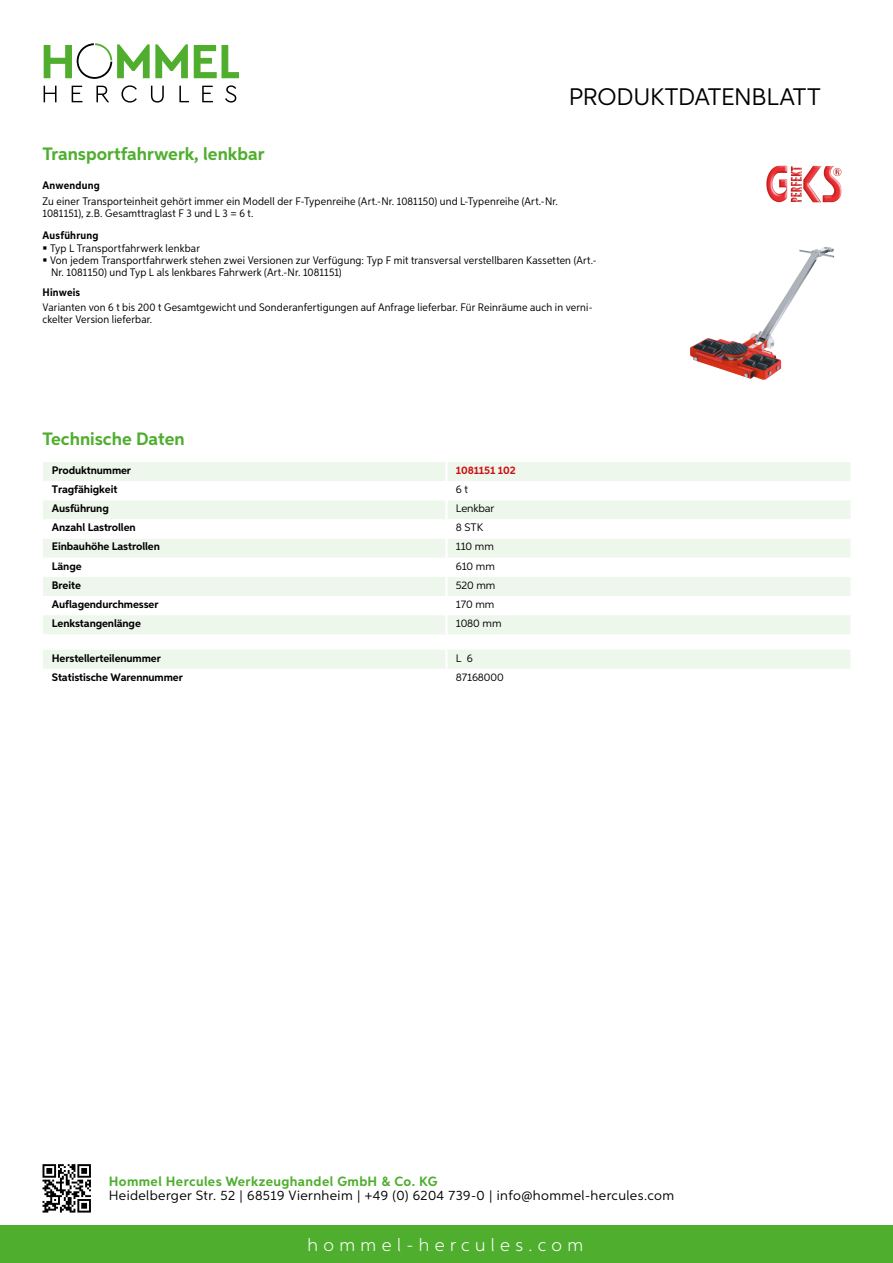
<style>
.page{position:relative;width:893px;height:1263px;background:#fff}
.page>*{position:absolute;margin:0;border:0;box-sizing:border-box;transform-origin:0 0}
.t1{font:24px "Aspira";letter-spacing:-.01em;color:#000}
.t2{font:700 18px "Aspira";color:#50ae2f}
.t3{font:300 18px "Aspira";letter-spacing:.3em;color:#fff}
.t4{font:13.5px "Aspira";letter-spacing:.03em;color:#000}
.t5{font:700 13.5px "Aspira";letter-spacing:.03em;color:#50ae2f}
.t6{font:10.95px/12px "Aspira Nar";letter-spacing:.015em;color:#000}
.t7{font:700 10.95px "Aspira";letter-spacing:-.01em;color:#000}
.t8{font:10.95px "Aspira";letter-spacing:-.01em;color:#000}
.t9{font:700 10.95px "Aspira Nar";letter-spacing:.02em;color:#000}
.t10{font:700 10.95px "Aspira";letter-spacing:-.01em;color:#cd1013}
</style>
<div class="page">
<div style="left:0;top:1226px;width:893px;height:37px;background:#50ae2f"></div>
<svg style="left:43px;top:1164px;width:48px;height:48px"></svg>
<svg style="left:194px;top:45px;width:45px;height:33px"></svg>
<svg style="left:44px;top:43px;width:144px;height:36px"></svg>
<svg style="left:44px;top:86px;width:13px;height:16px"></svg>
<svg style="left:72px;top:86px;width:10px;height:16px"></svg>
<svg style="left:96px;top:86px;width:13px;height:16px"></svg>
<svg style="left:121px;top:85px;width:16px;height:18px"></svg>
<svg style="left:151px;top:86px;width:13px;height:17px"></svg>
<svg style="left:179px;top:86px;width:10px;height:16px"></svg>
<svg style="left:202px;top:86px;width:11px;height:16px"></svg>
<svg style="left:225px;top:85px;width:11px;height:18px"></svg>
<div style="left:43px;top:462px;width:807px;height:172px;background:#eef7eb"></div>
<svg style="left:43px;top:481px;width:807px;height:134px"></svg>
<hr style="left:445px;top:462px;width:3px;height:19px;background:#fff">
<hr style="left:445px;top:481px;width:3px;height:19px;background:#fff">
<hr style="left:445px;top:500px;width:3px;height:19px;background:#fff">
<hr style="left:445px;top:519px;width:3px;height:20px;background:#fff">
<hr style="left:445px;top:539px;width:3px;height:19px;background:#fff">
<hr style="left:445px;top:558px;width:3px;height:19px;background:#fff">
<hr style="left:445px;top:577px;width:3px;height:19px;background:#fff">
<hr style="left:445px;top:596px;width:3px;height:19px;background:#fff">
<hr style="left:445px;top:615px;width:3px;height:19px;background:#fff">
<div style="left:43px;top:650px;width:807px;height:19px;background:#eef7eb"></div>
<img style="left:690px;top:247px;width:144px;height:133px">
<img style="left:766px;top:166px;width:20px;height:34px">
<h1 class="t1" style="left:569px;top:82px;width:253px">Produktdatenblatt</h1>
<h2 class="t2" style="left:43px;top:142px;width:224px">Transportfahrwerk, lenkbar</h2>
<p class="t9" style="left:43px;top:179px;width:59px">Anwendung</p>
<p class="t6" style="left:43px;top:195px;width:517px">Zu einer Transporteinheit gehört immer ein Modell der F-Typenreihe (Art.-Nr. 1081150) und L-Typenreihe (Art.-Nr.<br>1081151), z.B. Gesamttraglast F 3 und L 3 = 6 t.</p>
<p class="t9" style="left:43px;top:228px;width:58px">Ausführung</p>
<p class="t6" style="left:50px;top:241px;width:548px;line-height:12.5px">Typ L Transportfahrwerk lenkbar<br>Von jedem Transportfahrwerk stehen zwei Versionen zur Verfügung: Typ F mit transversal verstellbaren Kassetten (Art.-<br>Nr. 1081150) und Typ L als lenkbares Fahrwerk (Art.-Nr. 1081151)</p>
<p class="t9" style="left:43px;top:285px;width:39px">Hinweis</p>
<p class="t6" style="left:43px;top:301px;width:552px">Varianten von 6 t bis 200 t Gesamtgewicht und Sonderanfertigungen auf Anfrage lieferbar. Für Reinräume auch in verni&shy;ckelter Version lieferbar.</p>
<h2 class="t2" style="left:43px;top:428px;width:144px">Technische Daten</h2>
<p class="t7" style="left:52px;top:463px;width:81px">Produktnummer</p>
<p class="t10" style="left:456px;top:463px;width:61px">1081151 102</p>
<p class="t7" style="left:52px;top:483px;width:67px">Tragfähigkeit</p>
<p class="t8" style="left:456px;top:483px;width:14px">6 t</p>
<p class="t7" style="left:52px;top:502px;width:58px">Ausführung</p>
<p class="t8" style="left:456px;top:502px;width:40px">Lenkbar</p>
<p class="t7" style="left:52px;top:521px;width:85px">Anzahl Lastrollen</p>
<p class="t8" style="left:456px;top:521px;width:22px">8 STK</p>
<p class="t7" style="left:52px;top:540px;width:110px">Einbauhöhe Lastrollen</p>
<p class="t8" style="left:456px;top:540px;width:40px">110 mm</p>
<p class="t7" style="left:52px;top:559px;width:31px">Länge</p>
<p class="t8" style="left:456px;top:559px;width:41px">610 mm</p>
<p class="t7" style="left:52px;top:578px;width:31px">Breite</p>
<p class="t8" style="left:456px;top:578px;width:41px">520 mm</p>
<p class="t7" style="left:52px;top:597px;width:108px">Auflagendurchmesser</p>
<p class="t8" style="left:456px;top:597px;width:40px">170 mm</p>
<p class="t7" style="left:52px;top:616px;width:91px">Lenkstangenlänge</p>
<p class="t8" style="left:456px;top:617px;width:47px">1080 mm</p>
<p class="t7" style="left:52px;top:651px;width:111px">Herstellerteilenummer</p>
<p class="t8" style="left:456px;top:651px;width:19px">L 6</p>
<p class="t7" style="left:52px;top:670px;width:132px">Statistische Warennummer</p>
<p class="t8" style="left:456px;top:670px;width:49px">87168000</p>
<p class="t5" style="left:109px;top:1172px;width:330px">Hommel Hercules Werkzeughandel GmbH &amp; Co. KG</p>
<p class="t4" style="left:109px;top:1187px;width:567px">Heidelberger Str. 52 | 68519 Viernheim | +49 (0) 6204 739-0 | info@hommel-hercules.com</p>
<h2 class="t3" style="left:307px;top:1234px;width:277px">hommel-hercules.com</h2>
</div>
